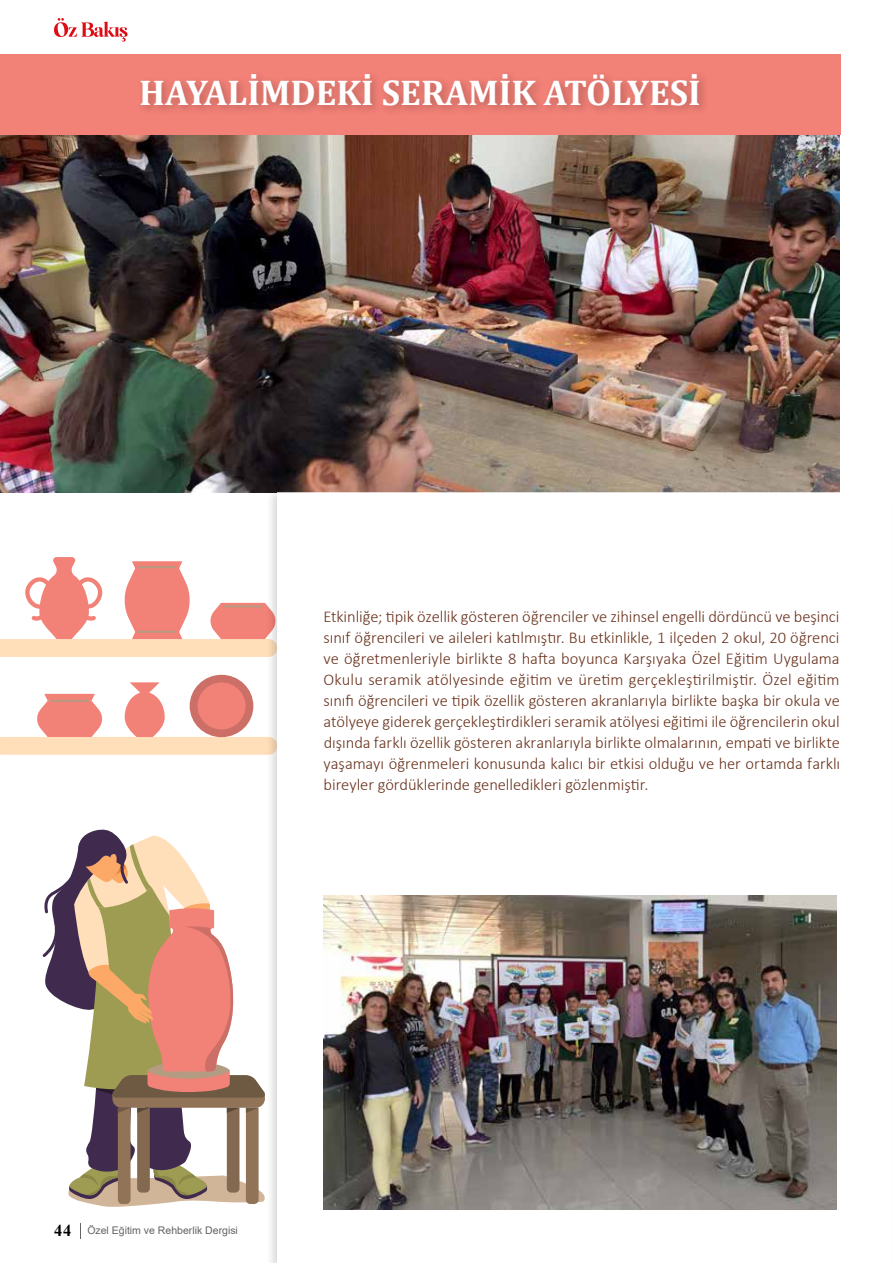
<style>
.page{position:relative;width:893px;height:1263px;background:#fff}
.page>*{position:absolute;margin:0;border:0;box-sizing:border-box;transform-origin:0 0}
.t1{font:700 36px "Cambria";color:#fff}
.t2{font:300 16.5px/21px "Calibri";letter-spacing:-.005em;color:#69321d;text-align:justify}
.t3{font:10.5px "Arial";color:#646363}
.s1{font-family:"Times New Roman";font-weight:700;font-size:16.5px;color:#000}
</style>
<div class="page">
<svg style="left:54px;top:18px;width:74px;height:24px"></svg>
<svg style="left:80px;top:1223px;width:1px;height:16px"></svg>
<svg style="left:0;top:557px;width:266px;height:100px"></svg>
<svg style="left:0;top:682px;width:266px;height:73px"></svg>
<div style="left:190px;top:675px;width:63px;height:62px;background:#cc6f67;border-radius:50%"></div>
<div style="left:198px;top:682px;width:47px;height:47px;background:#f28177;border-radius:50%"></div>
<hr style="left:137px;top:566px;width:39px;height:2px;background:#b39c82">
<hr style="left:50px;top:700px;width:39px;height:2px;background:#b39c82">
<hr style="left:137px;top:631px;width:39px;height:2px;background:#b39c82">
<hr style="left:223px;top:605px;width:39px;height:2px;background:#b39c82">
<img style="left:0;top:135px;width:840px;height:358px">
<div style="left:266px;top:487px;width:627px;height:776px;background:#000;opacity:.23"></div>
<div style="left:277px;top:493px;width:616px;height:770px;background:#fff"></div>
<img style="left:323px;top:895px;width:514px;height:314px">
<svg style="left:42px;top:826px;width:225px;height:382px"></svg>
<div style="left:840px;top:49px;width:53px;height:458px;background:#fff"></div>
<div style="left:0;top:54px;width:840px;height:81px;background:#f28177"></div>
<div style="left:137px;top:70px;width:573px;height:47px;background:#000;opacity:.23"></div>
<h1 class="t1" style="left:139px;top:67px;width:563px">HAYALİMDEKİ SERAMİK ATÖLYESİ</h1>
<p class="t2" style="left:323px;top:605px;width:518px">Etkinliğe; tipik özellik gösteren öğrenciler ve zihinsel engelli dördüncü ve beşinci sınıf öğrencileri ve aileleri katılmıştır. Bu etkinlikle, 1 ilçeden 2 okul, 20 öğrenci ve öğretmenleriyle birlikte 8 hafta boyunca Karşıyaka Özel Eğitim Uygulama Okulu seramik atölyesinde eğitim ve üretim gerçekleştirilmiştir. Özel eğitim sınıfı öğrencileri ve tipik özellik gösteren akranlarıyla birlikte başka bir okula ve atölyeye giderek gerçekleştirdikleri seramik atölyesi eğitimi ile öğrencilerin okul dışında farklı özellik gösteren akranlarıyla birlikte olmalarının, empati ve birlikte yaşamayı öğrenmeleri konusunda kalıcı bir etkisi olduğu ve her ortamda farklı bireyler gördüklerinde genelledikleri gözlenmiştir.</p>
<p class="t3" style="left:54px;top:1223px;width:185px"><span class="s1">44</span> Özel Eğitim ve Rehberlik Dergisi</p>
</div>
